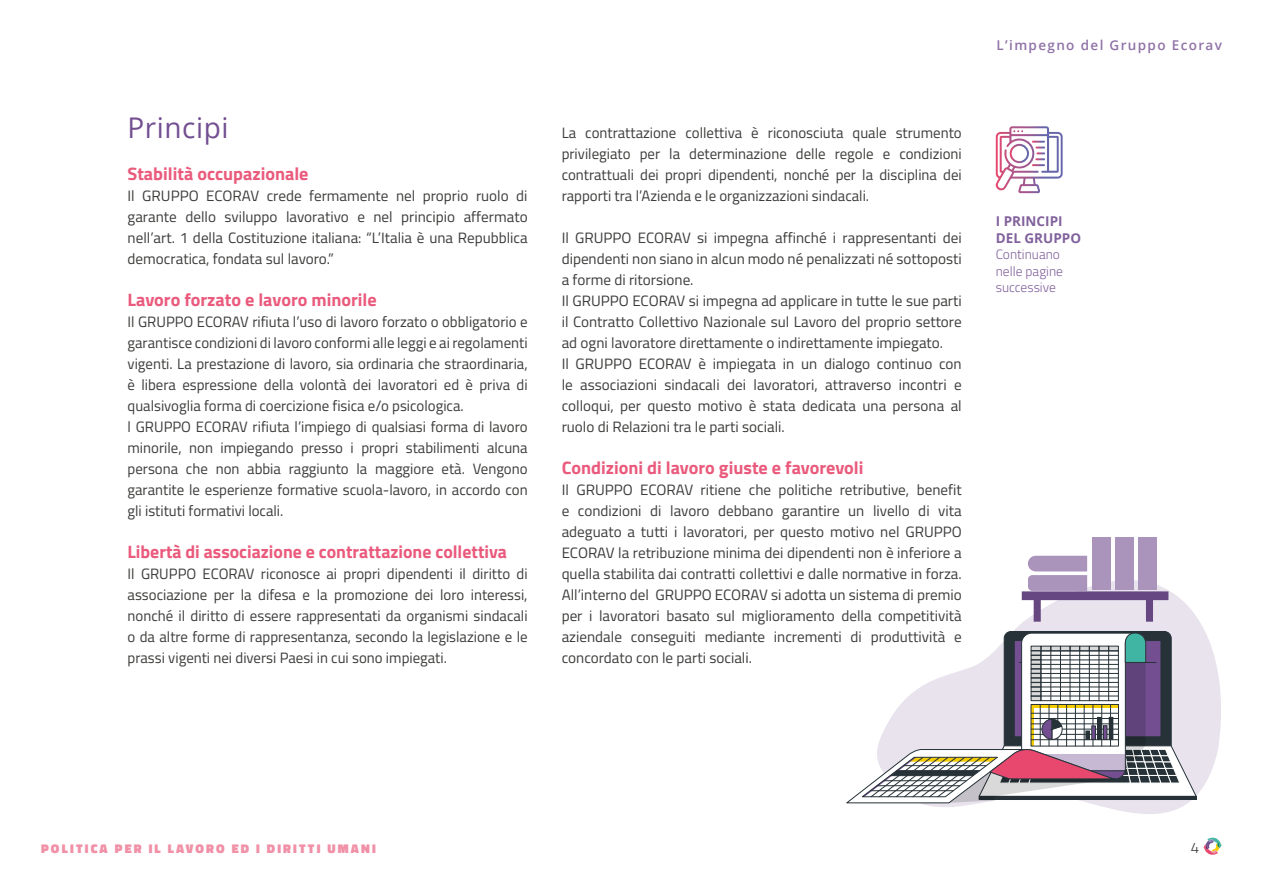
<style>
.page{position:relative;width:1263px;height:893px;background:#fff}
.page>*{position:absolute;margin:0;border:0;box-sizing:border-box;transform-origin:0 0}
.t1{font:28.5px "Open Sans";letter-spacing:.02em;color:#734f91}
.t2{font:700 18px "Titillium Web";color:#ea5a7c}
.t3{font:15px/21px "Titillium Web";color:#3c3c3b;text-align:justify}
.t4{font:300 15px "Titillium Web";color:#3c3c3b}
.t5{font:300 13.5px/16.5px "Titillium Web";color:#81619c}
.t6{font:600 13.5px "Open Sans";letter-spacing:.1em;color:#8f72a7}
.t7{font:700 13.5px/16.5px "Open Sans";color:#81619c}
.t8{font:900 12.75px "Titillium Web";letter-spacing:.17em;color:#f191a8}
</style>
<div class="page">
<svg style="left:1203px;top:838px;width:19px;height:17px"></svg>
<svg style="left:996px;top:126px;width:67px;height:67px"></svg>
<svg style="left:923px;top:590px;width:298px;height:224px"></svg>
<div style="left:1092px;top:538px;width:18px;height:52px;background:#aa94bc"></div>
<div style="left:1115px;top:538px;width:19px;height:52px;background:#aa94bc"></div>
<div style="left:1138px;top:538px;width:19px;height:52px;background:#aa94bc"></div>
<svg style="left:1022px;top:556px;width:146px;height:66px"></svg>
<svg style="left:846px;top:631px;width:351px;height:173px"></svg>
<h1 class="t1" style="left:128px;top:108px;width:102px">Principi</h1>
<p class="t2" style="left:128px;top:160px;width:182px">Stabilità occupazionale</p>
<p class="t3" style="left:128px;top:185px;width:402px">Il GRUPPO ECORAV crede fermamente nel proprio ruolo di garante dello sviluppo lavorativo e nel principio affermato nell’art. 1 della Costituzione italiana: “L’Italia è una Repubblica democratica, fondata sul lavoro.”</p>
<p class="t2" style="left:128px;top:286px;width:251px">Lavoro forzato e lavoro minorile</p>
<p class="t3" style="left:128px;top:311px;width:402px;text-align:left">Il GRUPPO ECORAV rifiuta l’uso di lavoro forzato o obbligatorio e garantisce condizioni di lavoro conformi alle leggi e ai regolamenti vigenti. La prestazione di lavoro, sia ordinaria che straordinaria, è libera espressione della volontà dei lavoratori ed è priva di qualsivoglia forma di coercizione fisica e/o psicologica.<br>l GRUPPO ECORAV rifiuta l’impiego di qualsiasi forma di lavoro minorile, non impiegando presso i propri stabilimenti alcuna persona che non abbia raggiunto la maggiore età. Vengono garantite le esperienze formative scuola-lavoro, in accordo con gli istituti formativi locali.</p>
<p class="t2" style="left:128px;top:538px;width:381px">Libertà di associazione e contrattazione collettiva</p>
<p class="t3" style="left:128px;top:563px;width:402px">Il GRUPPO ECORAV riconosce ai propri dipendenti il diritto di associazione per la difesa e la promozione dei loro interessi, nonché il diritto di essere rappresentati da organismi sindacali o da altre forme di rappresentanza, secondo la legislazione e le prassi vigenti nei diversi Paesi in cui sono impiegati.</p>
<p class="t3" style="left:562px;top:122px;width:402px">La contrattazione collettiva è riconosciuta quale strumento privilegiato per la determinazione delle regole e condizioni contrattuali dei propri dipendenti, nonché per la disciplina dei rapporti tra l’Azienda e le organizzazioni sindacali.</p>
<p class="t3" style="left:562px;top:227px;width:402px;text-align:left">Il GRUPPO ECORAV si impegna affinché i rappresentanti dei dipendenti non siano in alcun modo né penalizzati né sottoposti a forme di ritorsione.<br>Il GRUPPO ECORAV si impegna ad applicare in tutte le sue parti il Contratto Collettivo Nazionale sul Lavoro del proprio settore ad ogni lavoratore direttamente o indirettamente impiegato.<br>Il GRUPPO ECORAV è impiegata in un dialogo continuo con le associazioni sindacali dei lavoratori, attraverso incontri e colloqui, per questo motivo è stata dedicata una persona al ruolo di Relazioni tra le parti sociali.</p>
<p class="t2" style="left:562px;top:454px;width:303px">Condizioni di lavoro giuste e favorevoli</p>
<p class="t3" style="left:562px;top:479px;width:402px">Il GRUPPO ECORAV ritiene che politiche retributive, benefit e condizioni di lavoro debbano garantire un livello di vita adeguato a tutti i lavoratori, per questo motivo nel GRUPPO ECORAV la retribuzione minima dei dipendenti non è inferiore a quella stabilita dai contratti collettivi e dalle normative in forza.<br>All’interno del GRUPPO ECORAV si adotta un sistema di premio per i lavoratori basato sul miglioramento della competitività aziendale conseguiti mediante incrementi di produttività e concordato con le parti sociali.</p>
<p class="t6" style="left:997px;top:36px;width:227px">L’impegno del Gruppo Ecorav</p>
<p class="t7" style="left:996px;top:213px;width:87px">I PRINCIPI<br>DEL GRUPPO</p>
<p class="t5" style="left:996px;top:246px;width:69px">Continuano nelle pagine successive</p>
<p class="t8" style="left:41px;top:839px;width:336px">POLITICA PER IL LAVORO ED I DIRITTI UMANI</p>
<p class="t4" style="left:1191px;top:837px;width:10px">4</p>
</div>
